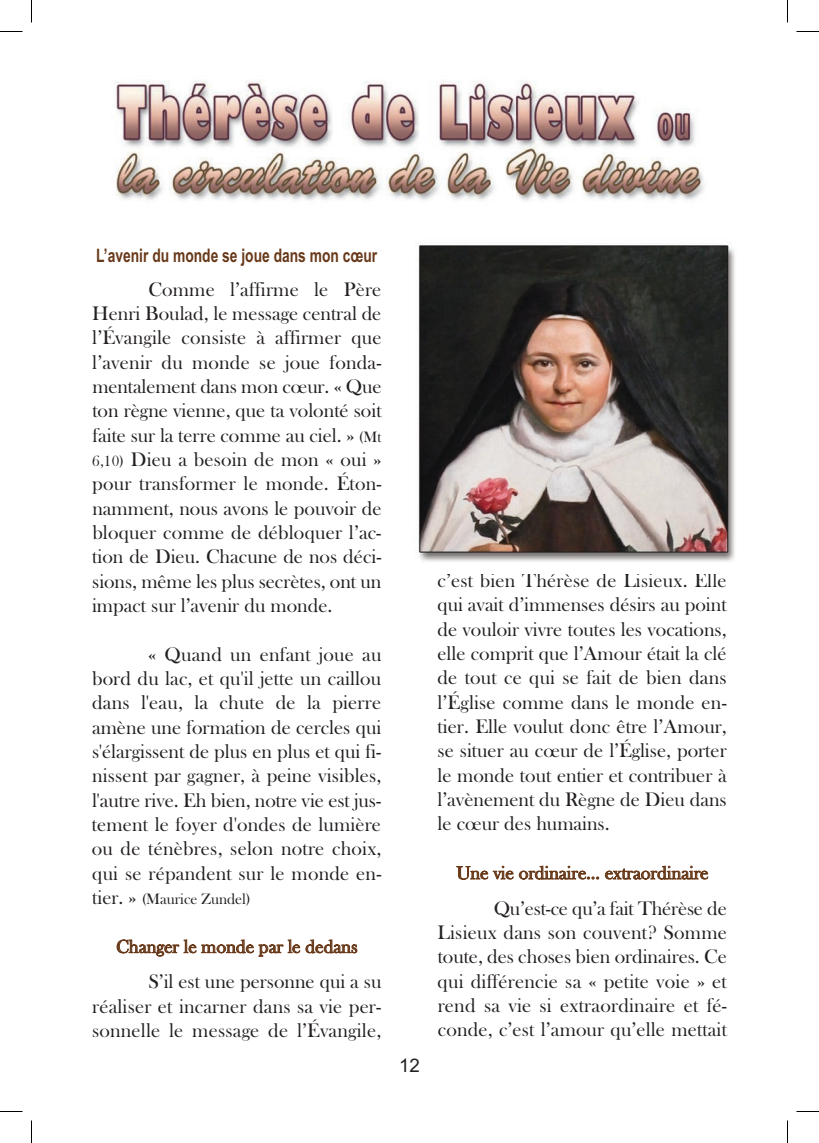
<style>
.page{position:relative;width:819px;height:1143px;background:#fff}
.page>*{position:absolute;margin:0;border:0;box-sizing:border-box;transform-origin:0 0}
.t1{font:20.25px/24.3px "Bask Old Face";letter-spacing:.005em;color:#231f20;text-align:justify}
.t2{font:18.75px "Bask Old Face";letter-spacing:-.005em;color:#683919}
.t3{font:700 18.75px "Arial Narrow";color:#683919;scale:.9 1}
.t4{font:18.75px "Arial";color:#231f20}
.t5{font:15.6px "Bask Old Face";color:#231f20}
.s1{font-size:15.6px}
.s2{font-size:20.25px}
</style>
<div class="page">
<img style="left:115px;top:80px;width:590px;height:121px">
<img style="left:416px;top:242px;width:319px;height:320px">
<svg style="left:0;top:31px;width:22px;height:1px"></svg>
<svg style="left:796px;top:31px;width:23px;height:1px"></svg>
<svg style="left:0;top:1111px;width:22px;height:1px"></svg>
<svg style="left:796px;top:1111px;width:23px;height:1px"></svg>
<svg style="left:31px;top:0;width:1px;height:22px"></svg>
<svg style="left:31px;top:1120px;width:1px;height:23px"></svg>
<svg style="left:787px;top:0;width:1px;height:22px"></svg>
<svg style="left:787px;top:1120px;width:1px;height:23px"></svg>
<p class="t3" style="left:96px;top:241px;width:314px">L’avenir du monde se joue dans mon cœur</p>
<p class="t1" style="left:92px;top:277px;width:291px;text-indent:56px">Comme l’affirme le Père Henri Boulad, le message central de l’Évangile consiste à affirmer que l’avenir du monde se joue fonda&shy;mentalement dans mon cœur. « Que ton règne vienne, que ta volonté soit faite sur la terre comme au ciel. » <span class="s1">(Mt 6,10)</span> Dieu a besoin de mon « oui » pour transformer le monde. Éton&shy;namment, nous avons le pouvoir de bloquer comme de débloquer l’ac&shy;tion de Dieu. Chacune de nos déci&shy;sions, même les plus secrètes, ont un impact sur l’avenir du monde.</p>
<p class="t1" style="left:92px;top:642px;width:291px;text-indent:56px">« Quand un enfant joue au bord du lac, et qu'il jette un caillou dans l'eau, la chute de la pierre amène une formation de cercles qui s'élargissent de plus en plus et qui fi&shy;nissent par gagner, à peine visibles, l'autre rive. Eh bien, notre vie est jus&shy;tement le foyer d'ondes de lumière ou de ténèbres, selon notre choix, qui se répandent sur le monde en-</p>
<p class="t5" style="left:92px;top:890px;width:160px"><span class="s2">tier. »</span> (Maurice Zundel)</p>
<p class="t2" style="left:116px;top:936px;width:243px">Changer le monde par le dedans</p>
<p class="t1" style="left:92px;top:970px;width:291px;text-indent:56px">S’il est une personne qui a su réaliser et incarner dans sa vie per&shy;sonnelle le message de l’Évangile,</p>
<p class="t4" style="left:399px;top:1053px;width:22px">12</p>
<p class="t1" style="left:437px;top:569px;width:291px">c’est bien Thérèse de Lisieux. Elle qui avait d’immenses désirs au point de vouloir vivre toutes les vocations, elle comprit que l’Amour était la clé de tout ce qui se fait de bien dans l’Église comme dans le monde en&shy;tier. Elle voulut donc être l’Amour, se situer au cœur de l’Église, porter le monde tout entier et contribuer à l’avènement du Règne de Dieu dans le cœur des humains.</p>
<p class="t2" style="left:456px;top:862px;width:254px">Une vie ordinaire… extraordinaire</p>
<p class="t1" style="left:438px;top:896px;width:291px;text-indent:56px">Qu’est-ce qu’a fait Thérèse de Lisieux dans son couvent? Somme toute, des choses bien ordinaires. Ce qui différencie sa « petite voie » et rend sa vie si extraordinaire et fé&shy;conde, c’est l’amour qu’elle mettait</p>
</div>
